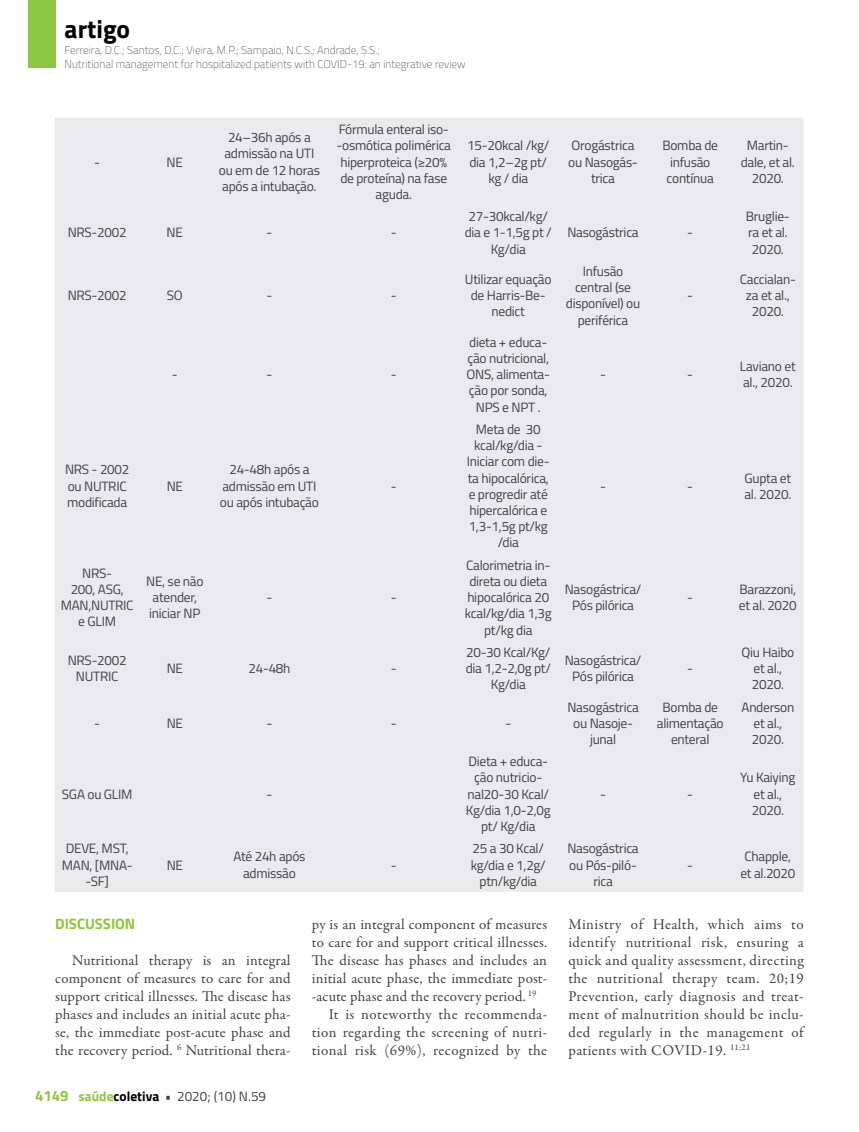
<style>
.page{position:relative;width:859px;height:1132px;background:#fff}
.page>*{position:absolute;margin:0;border:0;box-sizing:border-box;transform-origin:0 0}
.t1{font:700 25.5px "Titillium";color:#000}
.t2{font:15px/18px "Garamond Premr Pro";letter-spacing:.015em;color:#414042;text-align:justify}
.t3{font:700 15px "Titillium";letter-spacing:-.005em;color:#8dc63f}
.t4{font:13.5px/16.2px "Titillium";letter-spacing:-.02em;color:#414042;text-align:center}
.t5{font:100 11.25px/13.5px "Titillium";color:#414042}
.s1{font-weight:700;font-size:15px;color:#8dc63f}
.s2{font-weight:700;color:#8dc63f}
.s3{font-weight:700;color:#000}
.s4{font-weight:700}
</style>
<div class="page">
<div style="left:28px;top:0;width:27px;height:68px;background:#8dc63f"></div>
<div style="left:55px;top:118px;width:748px;height:773px;background:#eaeaec"></div>
<h1 class="t1" style="left:65px;top:10px;width:67px">artigo</h1>
<p class="t5" style="left:65px;top:43px;width:402px">Ferreira, D.C.; Santos, D.C.; Vieira, M.P.; Sampaio, N.C.S.; Andrade, S.S.;<br>Nutritional management for hospitalized patients with COVID-19: an integrative review</p>
<p class="t4" style="left:94px;top:153px;width:7px">-</p>
<p class="t4" style="left:167px;top:153px;width:18px">NE</p>
<p class="t4" style="left:219px;top:129px;width:103px">24–36h após a admissão na UTI ou em de 12 horas após a intubação.</p>
<p class="t4" style="left:336px;top:120px;width:116px">Fórmula enteral iso--osmótica polimérica hiperproteica (≥20% de proteína) na fase aguda.</p>
<p class="t4" style="left:68px;top:224px;width:61px">NRS-2002</p>
<p class="t4" style="left:167px;top:224px;width:18px">NE</p>
<p class="t4" style="left:266px;top:224px;width:7px">-</p>
<p class="t4" style="left:391px;top:224px;width:7px">-</p>
<p class="t4" style="left:68px;top:286px;width:61px">NRS-2002</p>
<p class="t4" style="left:167px;top:286px;width:17px">SO</p>
<p class="t4" style="left:266px;top:286px;width:7px">-</p>
<p class="t4" style="left:391px;top:286px;width:7px">-</p>
<p class="t4" style="left:65px;top:461px;width:66px;text-align:left">NRS - 2002 ou NUTRIC modificada</p>
<p class="t4" style="left:172px;top:365px;width:7px">-</p>
<p class="t4" style="left:266px;top:365px;width:7px">-</p>
<p class="t4" style="left:391px;top:365px;width:7px">-</p>
<p class="t4" style="left:167px;top:477px;width:18px">NE</p>
<p class="t4" style="left:220px;top:461px;width:100px">24-48h após a admissão em UTI ou após intubação</p>
<p class="t4" style="left:391px;top:477px;width:7px">-</p>
<p class="t4" style="left:61px;top:564px;width:74px">NRS-<br>200, ASG,<br>MAN,NUTRIC e GLIM</p>
<p class="t4" style="left:146px;top:572px;width:59px;text-align:left">NE, se não atender, iniciar NP</p>
<p class="t4" style="left:266px;top:588px;width:7px">-</p>
<p class="t4" style="left:391px;top:588px;width:7px">-</p>
<p class="t4" style="left:68px;top:651px;width:61px">NRS-2002<br>NUTRIC</p>
<p class="t4" style="left:167px;top:659px;width:18px">NE</p>
<p class="t4" style="left:248px;top:659px;width:44px">24-48h</p>
<p class="t4" style="left:391px;top:659px;width:7px">-</p>
<p class="t4" style="left:467px;top:137px;width:84px">15-20kcal /kg/ dia 1,2–2g pt/ kg / dia</p>
<p class="t4" style="left:568px;top:137px;width:71px">Orogástrica ou Nasogás&shy;trica</p>
<p class="t4" style="left:662px;top:137px;width:57px">Bomba de infusão contínua</p>
<p class="t4" style="left:741px;top:137px;width:56px">Martin&shy;dale, et al.<br>2020.</p>
<p class="t4" style="left:465px;top:208px;width:89px">27-30kcal/kg/ dia e 1-1,5g pt /<br>Kg/dia</p>
<p class="t4" style="left:567px;top:224px;width:73px">Nasogástrica</p>
<p class="t4" style="left:687px;top:224px;width:7px">-</p>
<p class="t4" style="left:465px;top:270px;width:88px">Utilizar equação de Harris-Be&shy;nedict</p>
<p class="t4" style="left:566px;top:262px;width:76px">Infusão central (se disponível) ou periférica</p>
<p class="t4" style="left:687px;top:286px;width:7px">-</p>
<p class="t4" style="left:467px;top:333px;width:85px">dieta + educa&shy;ção nutricional,<br>ONS, alimenta&shy;ção por sonda,<br>NPS e NPT .</p>
<p class="t4" style="left:467px;top:420px;width:84px">Meta de 30 kcal/kg/dia -<br>Iniciar com die&shy;ta hipocalórica, e progredir até hipercalórica e<br>1,3-1,5g pt/kg /dia</p>
<p class="t4" style="left:465px;top:556px;width:88px">Calorimetria in&shy;direta ou dieta hipocalórica 20 kcal/kg/dia 1,3g pt/kg dia</p>
<p class="t4" style="left:600px;top:365px;width:7px">-</p>
<p class="t4" style="left:687px;top:365px;width:7px">-</p>
<p class="t4" style="left:600px;top:477px;width:7px">-</p>
<p class="t4" style="left:687px;top:477px;width:7px">-</p>
<p class="t4" style="left:565px;top:580px;width:78px">Nasogástrica/<br>Pós pilórica</p>
<p class="t4" style="left:687px;top:588px;width:7px">-</p>
<p class="t4" style="left:466px;top:643px;width:87px">20-30 Kcal/Kg/ dia 1,2-2,0g pt/<br>Kg/dia</p>
<p class="t4" style="left:565px;top:651px;width:78px">Nasogástrica/<br>Pós pilórica</p>
<p class="t4" style="left:687px;top:659px;width:7px">-</p>
<p class="t4" style="left:746px;top:208px;width:46px;text-align:left">Bruglie&shy;ra et al.<br>2020.</p>
<p class="t4" style="left:740px;top:270px;width:58px">Caccialan&shy;za et al.,<br>2020.</p>
<p class="t4" style="left:740px;top:357px;width:57px;text-align:left">Laviano et al., 2020.</p>
<p class="t4" style="left:744px;top:469px;width:48px;text-align:left">Gupta et al. 2020.</p>
<p class="t4" style="left:739px;top:580px;width:59px;text-align:left">Barazzoni, et al. 2020</p>
<p class="t4" style="left:741px;top:643px;width:54px">Qiu Haibo et al.,<br>2020.</p>
<p class="t4" style="left:94px;top:714px;width:7px">-</p>
<p class="t4" style="left:167px;top:714px;width:18px">NE</p>
<p class="t4" style="left:266px;top:714px;width:7px">-</p>
<p class="t4" style="left:391px;top:714px;width:7px">-</p>
<p class="t4" style="left:505px;top:714px;width:7px">-</p>
<p class="t4" style="left:62px;top:784px;width:72px">SGA ou GLIM</p>
<p class="t4" style="left:266px;top:784px;width:7px">-</p>
<p class="t4" style="left:466px;top:752px;width:86px">Dieta + educa&shy;ção nutricio&shy;nal20-30 Kcal/<br>Kg/dia 1,0-2,0g pt/ Kg/dia</p>
<p class="t4" style="left:567px;top:697px;width:73px">Nasogástrica ou Nasoje&shy;junal</p>
<p class="t4" style="left:657px;top:697px;width:68px">Bomba de alimentação enteral</p>
<p class="t4" style="left:741px;top:697px;width:54px">Anderson et al.,<br>2020.</p>
<p class="t4" style="left:600px;top:784px;width:7px">-</p>
<p class="t4" style="left:687px;top:784px;width:7px">-</p>
<p class="t4" style="left:740px;top:768px;width:57px">Yu Kaiying et al.,<br>2020.</p>
<p class="t4" style="left:62px;top:839px;width:72px">DEVE, MST,<br>MAN, [MNA--SF]</p>
<p class="t4" style="left:167px;top:855px;width:18px">NE</p>
<p class="t4" style="left:233px;top:847px;width:74px">Até 24h após admissão</p>
<p class="t4" style="left:391px;top:855px;width:7px">-</p>
<p class="t4" style="left:471px;top:839px;width:77px">25 a 30 Kcal/ kg/dia e 1,2g/ ptn/kg/dia</p>
<p class="t4" style="left:567px;top:839px;width:73px">Nasogástrica ou Pós-piló&shy;rica</p>
<p class="t4" style="left:687px;top:855px;width:7px">-</p>
<p class="t4" style="left:740px;top:847px;width:57px">Chapple, et al.2020</p>
<p class="t3" style="left:55px;top:911px;width:82px">DISCUSSION</p>
<p class="t2" style="left:55px;top:950px;width:237px;text-indent:17px">Nutritional therapy is an integral component of measures to care for and support critical illnesses. The disease has phases and includes an initial acute pha&shy;se, the immediate post-acute phase and the recovery period. <sup>6</sup> Nutritional thera-</p>
<p class="t4" style="left:35px;top:1087px;width:233px"><span class="s1">4149</span> <span class="s2">saúde</span><span class="s3">coletiva</span> <span class="s4">•</span> 2020; (10) N.59</p>
<p class="t2" style="left:312px;top:914px;width:237px">py is an integral component of measures</p>
<p class="t2" style="left:312px;top:932px;width:237px">to care for and support critical illnesses.</p>
<p class="t2" style="left:312px;top:950px;width:237px">The disease has phases and includes an</p>
<p class="t2" style="left:312px;top:968px;width:237px">initial acute phase, the immediate post-</p>
<p class="t2" style="left:312px;top:986px;width:226px">-acute phase and the recovery period. <sup>19</sup></p>
<p class="t2" style="left:329px;top:1004px;width:220px">It is noteworthy the recommenda-</p>
<p class="t2" style="left:312px;top:1022px;width:237px">tion regarding the screening of nutri-</p>
<p class="t2" style="left:312px;top:1040px;width:237px">tional risk (69%), recognized by the</p>
<p class="t2" style="left:568px;top:914px;width:237px">Ministry of Health, which aims to identify nutritional risk, ensuring a quick and quality assessment, directing the nutritional therapy team. 20;19<br>Prevention, early diagnosis and treat&shy;ment of malnutrition should be inclu&shy;ded regularly in the management of patients with COVID-19. <sup>11;21</sup></p>
</div>
